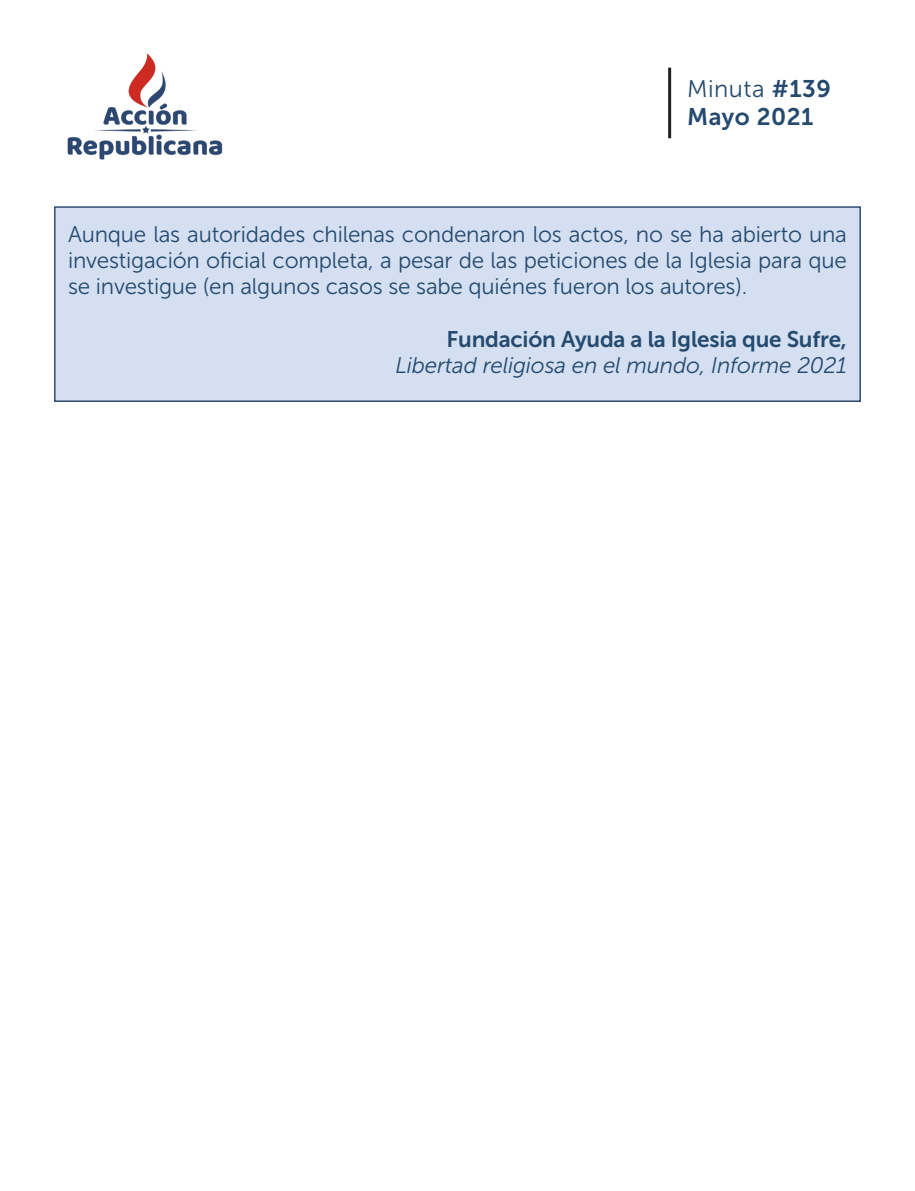
<style>
.page{position:relative;width:915px;height:1191px;background:#fff}
.page>*{position:absolute;margin:0;border:0;box-sizing:border-box;transform-origin:0 0}
.t1{font:24px "Museo Sans 300";letter-spacing:.02em;color:#254a6f}
.t2{font:24px "Museo Sans 700";letter-spacing:.02em;color:#254a6f}
.t3{font:22.5px/26.2px "Museo Sans 300";letter-spacing:-.01em;color:#254a6f;text-align:justify}
.t4{font:italic 22.5px "Museo Sans 300";letter-spacing:-.01em;color:#254a6f}
.t5{font:22.5px "Museo Sans 700";letter-spacing:-.01em;color:#254a6f}
.s1{font-family:"Museo Sans 700"}
</style>
<div class="page">
<img style="left:67px;top:53px;width:155px;height:107px">
<hr style="left:668px;top:68px;width:3px;height:70px;background:#231f20">
<div style="left:54px;top:206px;width:806px;height:196px;background:#d4e0f1;border:2px solid #304c73"></div>
<p class="t1" style="left:686px;top:75px;width:145px">Minuta <span class="s1">#139</span></p>
<p class="t2" style="left:686px;top:104px;width:128px">Mayo 2021</p>
<p class="t3" style="left:68px;top:221px;width:780px">Aunque las autoridades chilenas condenaron los actos, no se ha abierto una investigación oficial completa, a pesar de las peticiones de la Iglesia para que se investigue (en algunos casos se sabe quiénes fueron los autores).</p>
<p class="t5" style="left:446px;top:326px;width:401px">Fundación Ayuda a la Iglesia que Sufre,</p>
<p class="t4" style="left:395px;top:353px;width:452px">Libertad religiosa en el mundo, Informe 2021</p>
</div>
